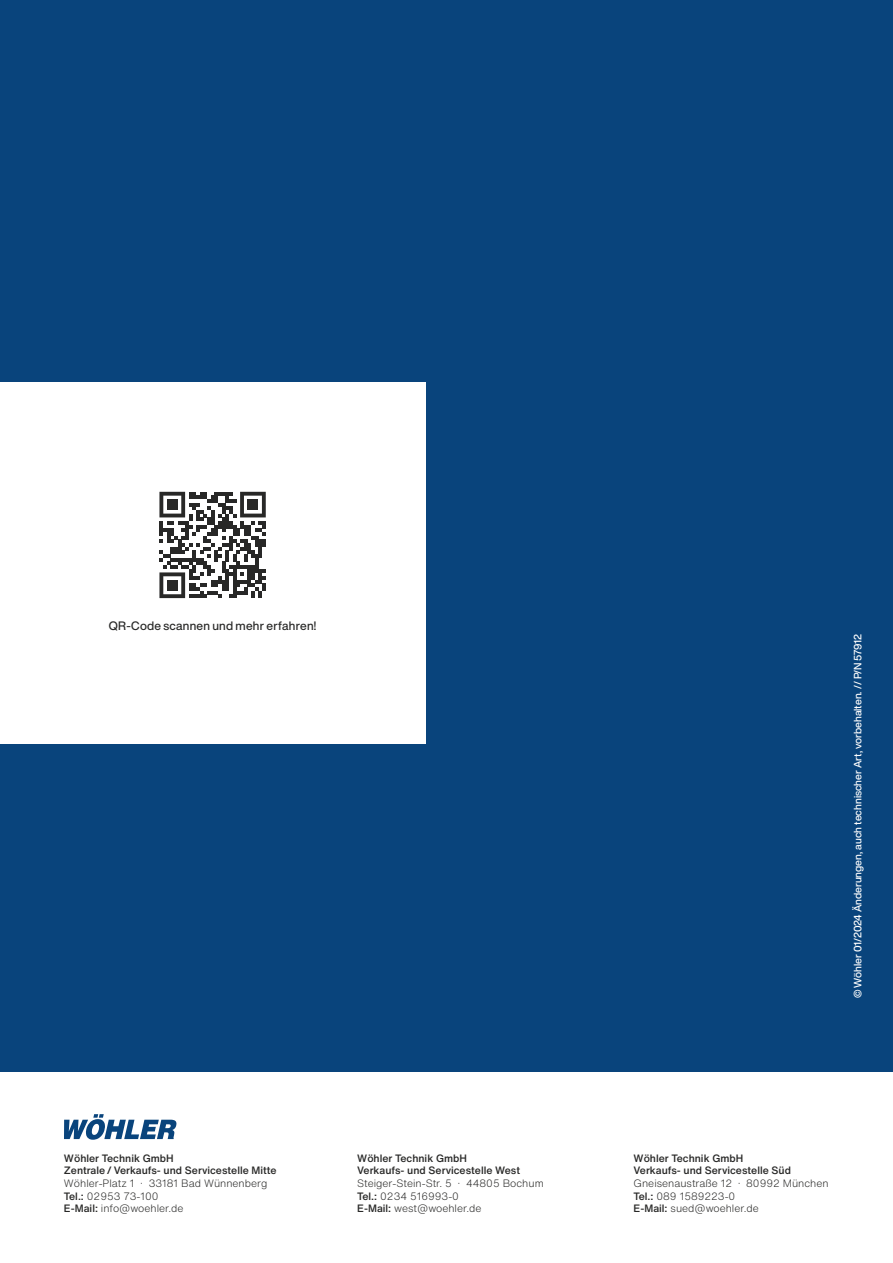
<style>
.page{position:relative;width:893px;height:1263px;background:#fff}
.page>*{position:absolute;margin:0;border:0;box-sizing:border-box;transform-origin:0 0}
.t1{font:500 12px "Helvetica Now Display";letter-spacing:.015em;color:#282827}
.t2{font:300 10.5px/12.6px "Helvetica Now Text";color:#282827}
.t3{font:500 10.5px/12.6px "Helvetica Now Text";color:#282827}
.t4{font:500 10.5px "Helvetica Now Display";color:#fff}
.s1{font-weight:500}
</style>
<div class="page">
<div style="left:0;top:0;width:893px;height:1071px;background:#09447c"></div>
<div style="left:0;top:383px;width:425px;height:361px;background:#fff"></div>
<svg style="left:64px;top:1114px;width:112px;height:26px"></svg>
<svg style="left:159px;top:492px;width:107px;height:106px"></svg>
<div style="left:167px;top:499px;width:11px;height:11px;background:#282827"></div>
<div style="left:247px;top:499px;width:11px;height:11px;background:#282827"></div>
<div style="left:167px;top:580px;width:11px;height:11px;background:#282827"></div>
<p class="t1" style="left:109px;top:617px;width:209px">QR-Code scannen und mehr erfahren!</p>
<p class="t3" style="left:64px;top:1151px;width:214px">Wöhler Technik GmbH<br>Zentrale / Verkaufs- und Servicestelle Mitte</p>
<p class="t2" style="left:64px;top:1176px;width:205px">Wöhler-Platz 1 · 33181 Bad Wünnenberg<br><span class="s1">Tel.:</span> 02953 73-100<br><span class="s1">E-Mail:</span> info@woehler.de</p>
<p class="t3" style="left:357px;top:1151px;width:164px">Wöhler Technik GmbH<br>Verkaufs- und Servicestelle West</p>
<p class="t2" style="left:357px;top:1176px;width:188px">Steiger-Stein-Str. 5 · 44805 Bochum<br><span class="s1">Tel.:</span> 0234 516993-0<br><span class="s1">E-Mail:</span> west@woehler.de</p>
<p class="t4" style="left:850px;top:998px;width:366px;rotate:-90deg">© Wöhler 01/2024 Änderungen, auch technischer Art, vorbehalten. // P/N 57912</p>
<p class="t3" style="left:634px;top:1151px;width:159px">Wöhler Technik GmbH<br>Verkaufs- und Servicestelle Süd</p>
<p class="t2" style="left:634px;top:1176px;width:197px">Gneisenaustraße 12 · 80992 München<br><span class="s1">Tel.:</span> 089 1589223-0<br><span class="s1">E-Mail:</span> sued@woehler.de</p>
</div>
